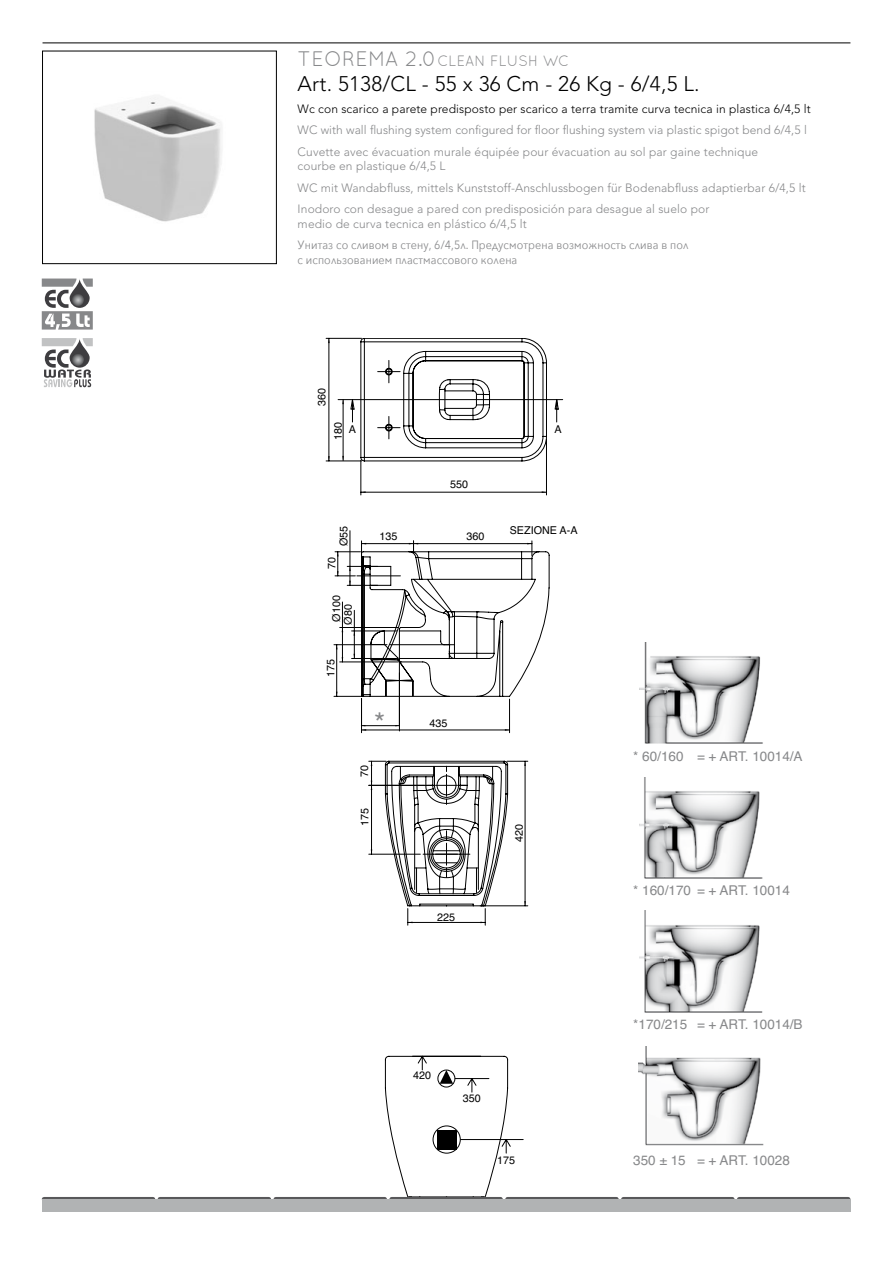
<style>
.page{position:relative;width:893px;height:1263px;background:#fff}
.page>*{position:absolute;margin:0;border:0;box-sizing:border-box;transform-origin:0 0}
.t1{font:28.8px "Helvetica";color:#87888a}
.t2{font:300 21px "Avenir";letter-spacing:.01em;color:#000}
.t3{font:15px "Quicksand";letter-spacing:.01em;color:#87888a;scale:.95 1}
.t4{font:13.5px "Helvetica";color:#87888a}
.t5{font:300 12px/21.6px "Avenir";letter-spacing:.01em;color:#87888a}
.t6{font:12px/14.4px "Avenir Next";letter-spacing:.01em;color:#87888a;scale:.9 1}
.t7{font:300 12px "Avenir";letter-spacing:.01em;color:#000}
.t8{font:10.8px "Helvetica";color:#000}
.s1{font-size:21px}
</style>
<div class="page">
<hr style="left:326px;top:461px;width:36px;height:1px;background:#000">
<hr style="left:326px;top:338px;width:36px;height:1px;background:#000">
<hr style="left:329px;top:338px;width:1px;height:123px;background:#000">
<hr style="left:361px;top:460px;width:1px;height:35px;background:#000">
<hr style="left:546px;top:439px;width:1px;height:56px;background:#000">
<hr style="left:361px;top:492px;width:185px;height:1px;background:#000">
<svg style="left:361px;top:551px;width:188px;height:355px"></svg>
<svg style="left:338px;top:338px;width:225px;height:123px"></svg>
<hr style="left:343px;top:400px;width:1px;height:61px;background:#000">
<hr style="left:347px;top:585px;width:31px;height:1px;background:#000">
<hr style="left:350px;top:531px;width:1px;height:54px;background:#000">
<hr style="left:352px;top:658px;width:45px;height:1px;background:#000">
<hr style="left:352px;top:631px;width:45px;height:1px;background:#000">
<hr style="left:354px;top:610px;width:1px;height:48px;background:#000">
<hr style="left:340px;top:662px;width:58px;height:1px;background:#000">
<hr style="left:340px;top:627px;width:58px;height:1px;background:#000">
<hr style="left:342px;top:602px;width:1px;height:60px;background:#000">
<hr style="left:334px;top:696px;width:30px;height:1px;background:#000">
<hr style="left:334px;top:644px;width:53px;height:1px;background:#000">
<hr style="left:336px;top:645px;width:1px;height:51px;background:#000">
<hr style="left:361px;top:698px;width:1px;height:35px;background:#000">
<hr style="left:509px;top:699px;width:1px;height:34px;background:#000">
<hr style="left:361px;top:730px;width:148px;height:1px;background:#000">
<hr style="left:361px;top:543px;width:52px;height:1px;background:#000">
<svg style="left:335px;top:541px;width:65px;height:44px"></svg>
<svg style="left:369px;top:761px;width:159px;height:164px"></svg>
<hr style="left:408px;top:922px;width:77px;height:1px;background:#000">
<svg style="left:409px;top:541px;width:9px;height:10px"></svg>
<svg style="left:527px;top:541px;width:6px;height:15px"></svg>
<hr style="left:413px;top:543px;width:119px;height:1px;background:#000">
<svg style="left:361px;top:631px;width:94px;height:100px"></svg>
<hr style="left:361px;top:725px;width:38px;height:1px;background:#000">
<svg style="left:385px;top:1055px;width:139px;height:142px"></svg>
<svg style="left:433px;top:1126px;width:27px;height:27px"></svg>
<div style="left:433px;top:1125px;width:28px;height:28px;border:1px solid #000;border-radius:50%"></div>
<div style="left:437px;top:1130px;width:19px;height:19px;background:#000"></div>
<hr style="left:44px;top:1197px;width:109px;height:4px;background:#58585a">
<hr style="left:160px;top:1197px;width:109px;height:4px;background:#58585a">
<hr style="left:276px;top:1197px;width:109px;height:4px;background:#58585a">
<hr style="left:392px;top:1197px;width:109px;height:4px;background:#58585a">
<hr style="left:507px;top:1197px;width:109px;height:4px;background:#58585a">
<hr style="left:623px;top:1197px;width:109px;height:4px;background:#58585a">
<hr style="left:739px;top:1197px;width:109px;height:4px;background:#58585a">
<div style="left:42px;top:1199px;width:808px;height:13px;background:#b1b3b4"></div>
<svg style="left:42px;top:279px;width:51px;height:51px"></svg>
<hr style="left:43px;top:43px;width:807px;height:1px;background:#000">
<img style="left:94px;top:97px;width:128px;height:125px">
<div style="left:42px;top:51px;width:235px;height:213px;border:1px solid #000"></div>
<svg style="left:42px;top:338px;width:51px;height:49px"></svg>
<img style="left:640px;top:777px;width:123px;height:102px">
<img style="left:640px;top:643px;width:123px;height:101px">
<img style="left:640px;top:911px;width:123px;height:102px">
<img style="left:639px;top:1046px;width:125px;height:100px">
<p class="t3" style="left:298px;top:52px;width:287px"><span class="s1">TEOREMA 2.0</span>CLEAN FLUSH WC</p>
<h2 class="t2" style="left:298px;top:71px;width:404px">Art. 5138/CL - 55 x 36 Cm - 26 Kg - 6/4,5 L.</h2>
<p class="t7" style="left:298px;top:101px;width:515px">Wc con scarico a parete predisposto per scarico a terra tramite curva tecnica in plastica 6/4,5 lt</p>
<p class="t5" style="left:298px;top:119px;width:511px">WC with wall flushing system configured for floor flushing system via plastic spigot bend 6/4,5 l<br>Cuvette avec évacuation murale équipée pour évacuation au sol par gaine technique</p>
<p class="t5" style="left:298px;top:155px;width:510px">courbe en plastique 6/4,5 L<br>WC mit Wandabfluss, mittels Kunststoff-Anschlussbogen für Bodenabfluss adaptierbar 6/4,5 lt<br>Inodoro con desague a pared con predisposición para desague al suelo por</p>
<p class="t5" style="left:298px;top:213px;width:231px">medio de curva tecnica en plástico 6/4,5 lt</p>
<p class="t6" style="left:298px;top:237px;width:436px">Унитаз со сливом в стену, 6/4,5л. Предусмотрена возможность слива в пол с использованием пластмассового колена</p>
<p class="t8" style="left:313px;top:406px;width:20px;rotate:-90deg">360</p>
<p class="t8" style="left:330px;top:440px;width:20px;rotate:-90deg">180</p>
<p class="t8" style="left:349px;top:421px;width:9px">A</p>
<p class="t8" style="left:554px;top:421px;width:9px">A</p>
<p class="t8" style="left:335px;top:546px;width:22px;rotate:-90deg">Ø55</p>
<p class="t8" style="left:379px;top:527px;width:20px">135</p>
<p class="t8" style="left:450px;top:476px;width:20px">550</p>
<p class="t8" style="left:466px;top:527px;width:20px">360</p>
<p class="t8" style="left:510px;top:522px;width:69px">SEZIONE A-A</p>
<p class="t8" style="left:323px;top:569px;width:14px;rotate:-90deg">70</p>
<p class="t8" style="left:328px;top:622px;width:28px;rotate:-90deg">Ø100</p>
<p class="t8" style="left:322px;top:677px;width:20px;rotate:-90deg">175</p>
<p class="t8" style="left:340px;top:625px;width:22px;rotate:-90deg">Ø80</p>
<h1 class="t1" style="left:374px;top:701px;width:13px">*</h1>
<p class="t8" style="left:356px;top:777px;width:14px;rotate:-90deg">70</p>
<p class="t8" style="left:356px;top:826px;width:20px;rotate:-90deg">175</p>
<p class="t8" style="left:429px;top:715px;width:20px">435</p>
<p class="t8" style="left:437px;top:908px;width:20px">225</p>
<p class="t8" style="left:511px;top:842px;width:20px;rotate:-90deg">420</p>
<p class="t8" style="left:413px;top:1067px;width:20px">420</p>
<p class="t8" style="left:463px;top:1089px;width:20px">350</p>
<p class="t8" style="left:497px;top:1151px;width:20px">175</p>
<p class="t4" style="left:633px;top:746px;width:171px">* 60/160 = + ART. 10014/A</p>
<p class="t4" style="left:633px;top:879px;width:158px">* 160/170 = + ART. 10014</p>
<p class="t4" style="left:633px;top:1014px;width:171px">*170/215 = + ART. 10014/B</p>
<p class="t4" style="left:633px;top:1149px;width:158px">350 ± 15 = + ART. 10028</p>
</div>
